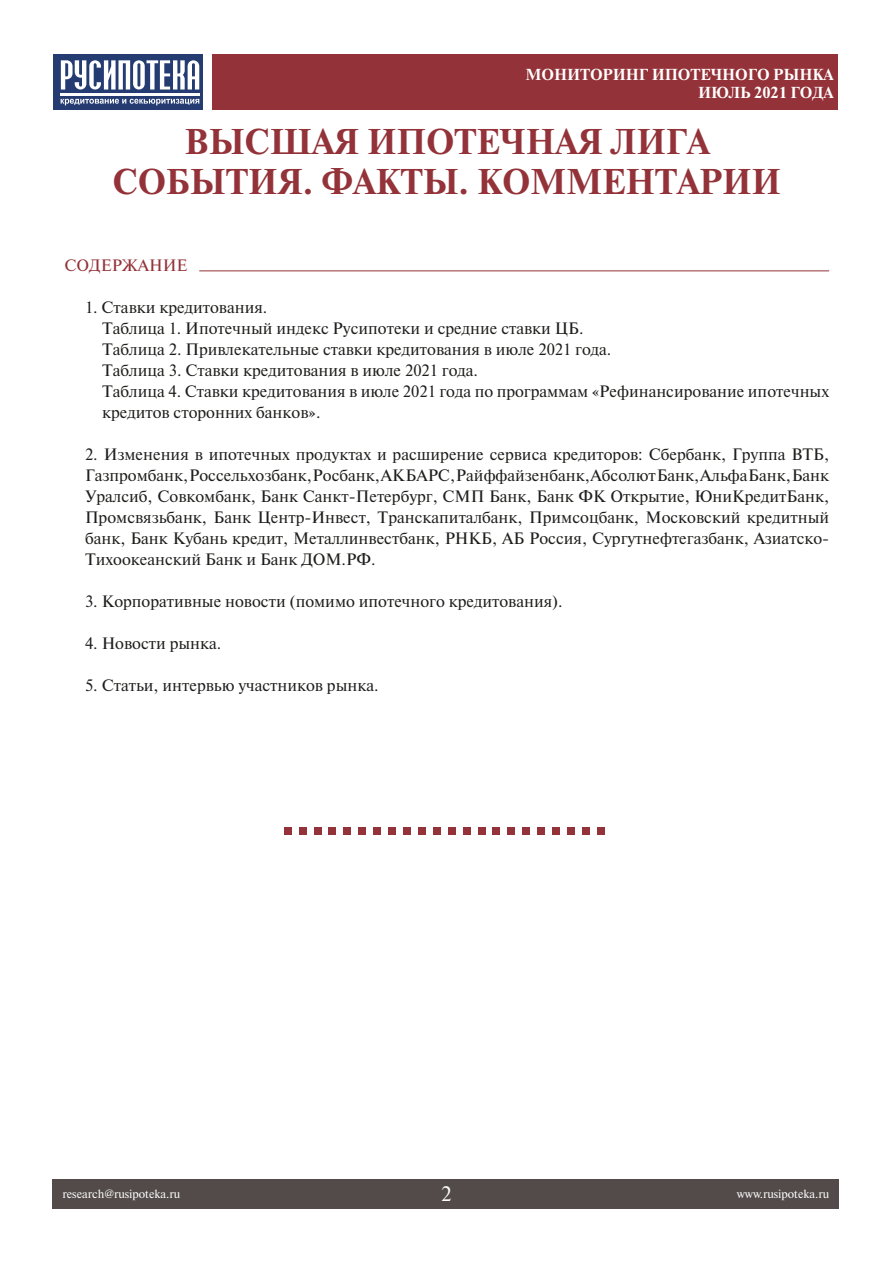
<style>
.page{position:relative;width:893px;height:1263px;background:#fff}
.page>*{position:absolute;margin:0;border:0;box-sizing:border-box;transform-origin:0 0}
.t1{font:700 33.75px "Newton C";color:#933238}
.t2{font:21px "Newton C";color:#fff}
.t3{font:16.5px/21px "Newton C";color:#1d1d1b}
.t4{font:16.5px "Newton C";color:#933238}
.t5{font:700 15px/18px "Newton C";color:#fff;text-align:right}
.t6{font:12px "Newton C";color:#fff}
</style>
<div class="page">
<div style="left:52px;top:1180px;width:787px;height:29px;background:#524b49"></div>
<div style="left:213px;top:54px;width:625px;height:55px;background:#933238"></div>
<div style="left:53px;top:54px;width:150px;height:56px;background:#253c73"></div>
<svg style="left:61px;top:60px;width:138px;height:29px"></svg>
<hr style="left:60px;top:93px;width:139px;height:2px;background:#fff">
<svg style="left:61px;top:99px;width:138px;height:6px"></svg>
<hr style="left:199px;top:270px;width:630px;height:1px;background:#933238">
<div style="left:284px;top:827px;width:7px;height:7px;background:#933238"></div>
<div style="left:299px;top:827px;width:7px;height:7px;background:#933238"></div>
<div style="left:314px;top:827px;width:7px;height:7px;background:#933238"></div>
<div style="left:329px;top:827px;width:7px;height:7px;background:#933238"></div>
<div style="left:344px;top:827px;width:7px;height:7px;background:#933238"></div>
<div style="left:359px;top:827px;width:7px;height:7px;background:#933238"></div>
<div style="left:374px;top:827px;width:7px;height:7px;background:#933238"></div>
<div style="left:389px;top:827px;width:7px;height:7px;background:#933238"></div>
<div style="left:404px;top:827px;width:7px;height:7px;background:#933238"></div>
<div style="left:419px;top:827px;width:7px;height:7px;background:#933238"></div>
<div style="left:434px;top:827px;width:7px;height:7px;background:#933238"></div>
<div style="left:448px;top:827px;width:7px;height:7px;background:#933238"></div>
<div style="left:463px;top:827px;width:7px;height:7px;background:#933238"></div>
<div style="left:478px;top:827px;width:7px;height:7px;background:#933238"></div>
<div style="left:493px;top:827px;width:7px;height:7px;background:#933238"></div>
<div style="left:508px;top:827px;width:7px;height:7px;background:#933238"></div>
<div style="left:523px;top:827px;width:7px;height:7px;background:#933238"></div>
<div style="left:538px;top:827px;width:7px;height:7px;background:#933238"></div>
<div style="left:553px;top:827px;width:7px;height:7px;background:#933238"></div>
<div style="left:568px;top:827px;width:7px;height:7px;background:#933238"></div>
<div style="left:583px;top:827px;width:7px;height:7px;background:#933238"></div>
<div style="left:598px;top:827px;width:7px;height:7px;background:#933238"></div>
<p class="t5" style="left:526px;top:65px;width:309px">МОНИТОРИНГ ИПОТЕЧНОГО РЫНКА<br>ИЮЛЬ 2021 ГОДА</p>
<p class="t1" style="left:184px;top:122px;width:526px">ВЫСШАЯ ИПОТЕЧНАЯ ЛИГА</p>
<p class="t1" style="left:113px;top:162px;width:670px">СОБЫТИЯ. ФАКТЫ. КОММЕНТАРИИ</p>
<p class="t4" style="left:64px;top:257px;width:125px">СОДЕРЖАНИЕ</p>
<p class="t3" style="left:85px;top:296px;width:184px">1. Ставки кредитования.</p>
<p class="t3" style="left:102px;top:317px;width:483px">Таблица 1. Ипотечный индекс Русипотеки и средние ставки ЦБ.</p>
<p class="t3" style="left:102px;top:338px;width:511px">Таблица 2. Привлекательные ставки кредитования в июле 2021 года.</p>
<p class="t3" style="left:102px;top:359px;width:378px">Таблица 3. Ставки кредитования в июле 2021 года.</p>
<p class="t3" style="left:102px;top:380px;width:729px">Таблица 4. Ставки кредитования в июле 2021 года по программам «Рефинансирование ипотечных кредитов сторонних банков».</p>
<p class="t3" style="left:85px;top:443px;width:746px;text-align:justify">2. Изменения в ипотечных продуктах и расширение сервиса кредиторов: Сбербанк, Группа ВТБ, Газпромбанк, Россельхозбанк, Росбанк, АК БАРС, Райффайзенбанк, Абсолют Банк, Альфа Банк, Банк Уралсиб, Совкомбанк, Банк Санкт-Петербург, СМП Банк, Банк ФК Открытие, ЮниКредитБанк, Промсвязьбанк, Банк Центр-Инвест, Транскапиталбанк, Примсоцбанк, Московский кредитный банк, Банк Кубань кредит, Металлинвестбанк, РНКБ, АБ Россия, Сургутнефтегазбанк, Азиатско-Тихоокеанский Банк и Банк ДОМ.РФ.</p>
<p class="t3" style="left:85px;top:590px;width:479px">3. Корпоративные новости (помимо ипотечного кредитования).</p>
<p class="t3" style="left:85px;top:632px;width:138px">4. Новости рынка.</p>
<p class="t3" style="left:85px;top:674px;width:295px">5. Статьи, интервью участников рынка.</p>
<p class="t2" style="left:441px;top:1182px;width:12px">2</p>
<p class="t6" style="left:63px;top:1187px;width:119px">research@rusipoteka.ru</p>
<p class="t6" style="left:737px;top:1187px;width:94px">www.rusipoteka.ru</p>
</div>
